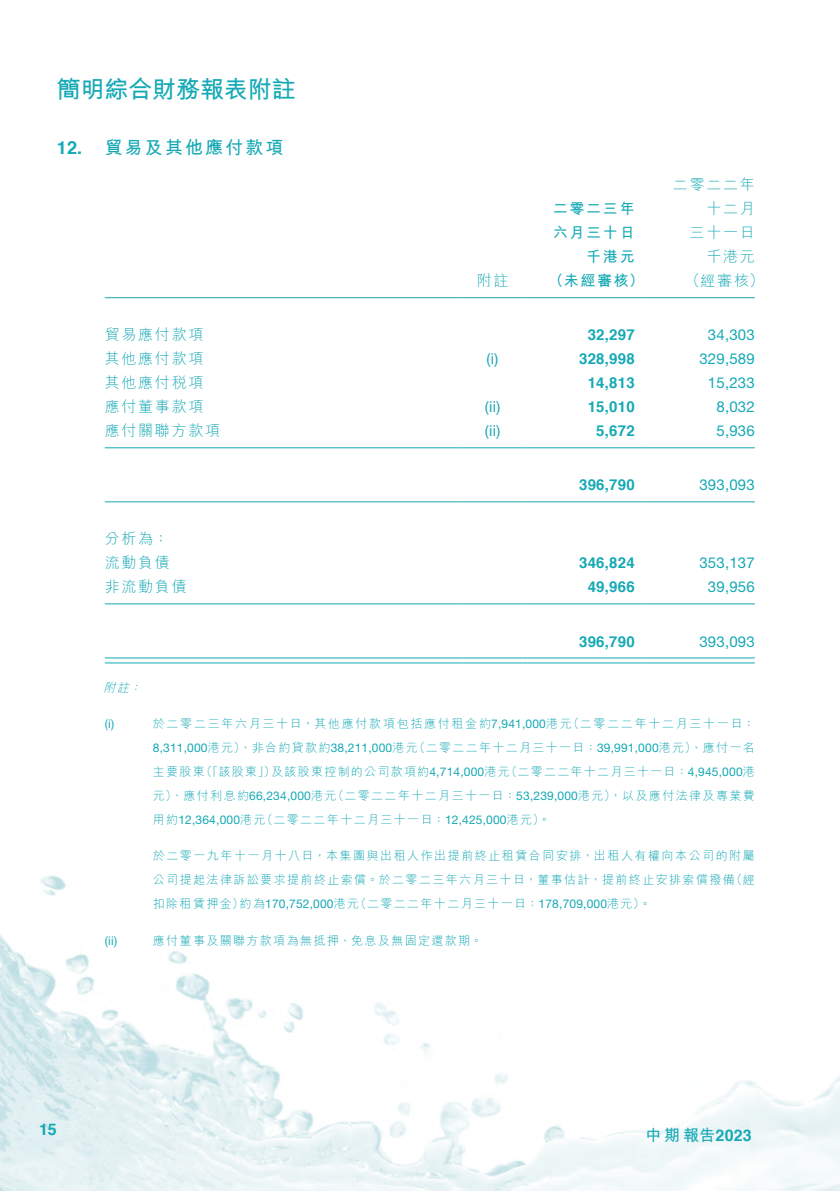
<style>
.page{position:relative;width:840px;height:1191px;background:#fff}
.page>*{position:absolute;margin:0;border:0;box-sizing:border-box;transform-origin:0 0}
.t1{font:700 24px "M Hei HK";letter-spacing:-.005em;color:#15a9b5}
._03_H1{font:700 18px "M Hei HK";letter-spacing:.115em;color:#15a9b5}
.t2{font:700 16px "M Hei HK";color:#15a9b5}
.t3{font:700 16px "Helvetica";color:#15a9b5}
._01_Body_Text{font:700 15px "Helvetica";letter-spacing:.015em;color:#15a9b5}
._01_Body_Text-2{font:15px "Helvetica Neue LT Std";letter-spacing:.015em;color:#15a9b5}
._15_Table_Stub{font:300 15px "M Hei HK";letter-spacing:.115em;color:#15a9b5}
._01_Body_Text-3{font:300 15px "M Hei HK";letter-spacing:.115em;color:#15a9b5}
._01_Body_Text-4{font:700 15px "M Hei HK";letter-spacing:.115em;color:#15a9b5}
._15_Table_Stub-2{font:15px "Helvetica Neue LT Std";color:#15a9b5}
._22____IN2__Note{font:300 12px/24px "M Hei HK";letter-spacing:.115em;color:#15a9b5;text-align:justify}
._27_____P4__Note{font:300 12px/24px "M Hei HK";letter-spacing:.12em;color:#15a9b5;text-align:justify}
._26___P2__Note{font:300 12px "M Hei HK";letter-spacing:.115em;color:#15a9b5}
._26___P2__Note-2{font:12px "Helvetica Neue LT Std";color:#15a9b5}
._26___P2__Note-3{font:italic 300 12px "M Hei HK";color:#15a9b5}
._22____IN2__Note-2{font:12px "Helvetica Neue LT Std";color:#15a9b5}
.s1{font-family:"Helvetica"}
.s2{font-family:"Helvetica Neue LT Std";font-weight:400}
</style>
<div class="page">
<img style="left:0;top:875px;width:839px;height:316px">
<hr style="left:105px;top:297px;width:357px;height:1px;background:#15a9b5">
<hr style="left:462px;top:297px;width:60px;height:1px;background:#15a9b5">
<hr style="left:522px;top:297px;width:120px;height:1px;background:#15a9b5">
<hr style="left:642px;top:297px;width:112px;height:1px;background:#15a9b5">
<hr style="left:105px;top:447px;width:357px;height:1px;background:#15a9b5">
<hr style="left:462px;top:447px;width:60px;height:1px;background:#15a9b5">
<hr style="left:522px;top:447px;width:120px;height:1px;background:#15a9b5">
<hr style="left:642px;top:447px;width:112px;height:1px;background:#15a9b5">
<hr style="left:105px;top:501px;width:357px;height:1px;background:#15a9b5">
<hr style="left:462px;top:501px;width:60px;height:1px;background:#15a9b5">
<hr style="left:522px;top:501px;width:120px;height:1px;background:#15a9b5">
<hr style="left:642px;top:501px;width:112px;height:1px;background:#15a9b5">
<hr style="left:105px;top:603px;width:357px;height:1px;background:#15a9b5">
<hr style="left:462px;top:603px;width:60px;height:1px;background:#15a9b5">
<hr style="left:522px;top:603px;width:120px;height:1px;background:#15a9b5">
<hr style="left:642px;top:603px;width:112px;height:1px;background:#15a9b5">
<hr style="left:105px;top:657px;width:357px;height:1px;background:#15a9b5">
<hr style="left:105px;top:662px;width:357px;height:1px;background:#15a9b5">
<hr style="left:462px;top:657px;width:60px;height:1px;background:#15a9b5">
<hr style="left:462px;top:662px;width:60px;height:1px;background:#15a9b5">
<hr style="left:522px;top:657px;width:120px;height:1px;background:#15a9b5">
<hr style="left:522px;top:662px;width:120px;height:1px;background:#15a9b5">
<hr style="left:642px;top:657px;width:112px;height:1px;background:#15a9b5">
<hr style="left:642px;top:662px;width:112px;height:1px;background:#15a9b5">
<h1 class="t1" style="left:57px;top:72px;width:240px">簡明綜合財務報表附註</h1>
<p class="_03_H1" style="left:57px;top:134px;width:228px"><span class="s1">12.</span> 貿易及其他應付款項</p>
<p class="_01_Body_Text-4" style="left:552px;top:198px;width:83px">二零二三年</p>
<p class="_01_Body_Text-4" style="left:552px;top:222px;width:83px">六月三十日</p>
<p class="_01_Body_Text-3" style="left:672px;top:177px;width:83px">二零二二年</p>
<p class="_01_Body_Text-3" style="left:706px;top:201px;width:50px">十二月</p>
<p class="_01_Body_Text-3" style="left:689px;top:225px;width:67px">三十一日</p>
<p class="_01_Body_Text-4" style="left:586px;top:246px;width:50px">千港元</p>
<p class="_01_Body_Text-3" style="left:706px;top:249px;width:50px">千港元</p>
<p class="_15_Table_Stub" style="left:476px;top:273px;width:33px">附註</p>
<p class="_01_Body_Text-4" style="left:548px;top:270px;width:97px">（未經審核）</p>
<p class="_01_Body_Text-3" style="left:685px;top:273px;width:80px">（經審核）</p>
<p class="_15_Table_Stub" style="left:105px;top:327px;width:100px">貿易應付款項</p>
<p class="_01_Body_Text" style="left:587px;top:323px;width:48px">32,297</p>
<p class="_01_Body_Text-2" style="left:707px;top:326px;width:48px">34,303</p>
<p class="_15_Table_Stub" style="left:105px;top:351px;width:100px">其他應付款項</p>
<p class="_15_Table_Stub-2" style="left:486px;top:350px;width:13px">(i)</p>
<p class="_01_Body_Text" style="left:579px;top:347px;width:57px">328,998</p>
<p class="_01_Body_Text-2" style="left:699px;top:350px;width:57px">329,589</p>
<p class="_15_Table_Stub" style="left:105px;top:375px;width:100px">其他應付稅項</p>
<p class="_01_Body_Text" style="left:587px;top:371px;width:48px">14,813</p>
<p class="_01_Body_Text-2" style="left:707px;top:374px;width:48px">15,233</p>
<p class="_15_Table_Stub" style="left:105px;top:399px;width:100px">應付董事款項</p>
<p class="_15_Table_Stub-2" style="left:484px;top:398px;width:17px">(ii)</p>
<p class="_01_Body_Text" style="left:587px;top:395px;width:48px">15,010</p>
<p class="_01_Body_Text-2" style="left:716px;top:398px;width:40px">8,032</p>
<p class="_15_Table_Stub" style="left:105px;top:423px;width:117px">應付關聯方款項</p>
<p class="_15_Table_Stub-2" style="left:484px;top:422px;width:17px">(ii)</p>
<p class="_01_Body_Text" style="left:596px;top:419px;width:40px">5,672</p>
<p class="_01_Body_Text-2" style="left:716px;top:422px;width:40px">5,936</p>
<p class="_01_Body_Text" style="left:579px;top:473px;width:57px">396,790</p>
<p class="_01_Body_Text-2" style="left:699px;top:476px;width:57px">393,093</p>
<p class="_15_Table_Stub" style="left:105px;top:531px;width:65px">分析為：</p>
<p class="_15_Table_Stub" style="left:105px;top:555px;width:67px">流動負債</p>
<p class="_01_Body_Text" style="left:579px;top:551px;width:57px">346,824</p>
<p class="_01_Body_Text-2" style="left:699px;top:554px;width:57px">353,137</p>
<p class="_15_Table_Stub" style="left:105px;top:579px;width:83px">非流動負債</p>
<p class="_01_Body_Text" style="left:587px;top:575px;width:48px">49,966</p>
<p class="_01_Body_Text-2" style="left:707px;top:578px;width:48px">39,956</p>
<p class="_01_Body_Text" style="left:579px;top:629px;width:57px">396,790</p>
<p class="_01_Body_Text-2" style="left:699px;top:632px;width:57px">393,093</p>
<p class="_26___P2__Note-3" style="left:103px;top:682px;width:42px">附註：</p>
<p class="_22____IN2__Note-2" style="left:105px;top:717px;width:11px">(i)</p>
<p class="_22____IN2__Note" style="left:153px;top:712px;width:603px">於二零二三年六月三十日，其他應付款項包括應付租金約<span class="s2">7,941,000</span>港元（二零二二年十二月三十一日：<span class="s2">8,311,000</span>港元）、非合約貸款約<span class="s2">38,211,000</span>港元（二零二二年十二月三十一日：<span class="s2">39,991,000</span>港元）、應付一名主要股東（「該股東」）及該股東控制的公司款項約<span class="s2">4,714,000</span>港元（二零二二年十二月三十一日：<span class="s2">4,945,000</span>港元）、應付利息約<span class="s2">66,234,000</span>港元（二零二二年十二月三十一日：<span class="s2">53,239,000</span>港元），以及應付法律及專業費用約<span class="s2">12,364,000</span>港元（二零二二年十二月三十一日：<span class="s2">12,425,000</span>港元）。</p>
<p class="_27_____P4__Note" style="left:153px;top:844px;width:603px">於二零一九年十一月十八日，本集團與出租人作出提前終止租賃合同安排，出租人有權向本公司的附屬公司提起法律訴訟要求提前終止索償。於二零二三年六月三十日，董事估計，提前終止安排索償撥備（經扣除租賃押金）約為<span class="s2">170,752,000</span>港元（二零二二年十二月三十一日：<span class="s2">178,709,000</span>港元）。</p>
<p class="_26___P2__Note-2" style="left:105px;top:933px;width:14px">(ii)</p>
<p class="_26___P2__Note" style="left:153px;top:934px;width:331px">應付董事及關聯方款項為無抵押、免息及無固定還款期。</p>
<h3 class="t3" style="left:39px;top:1116px;width:19px">15</h3>
<h3 class="t2" style="left:645px;top:1123px;width:108px">中期報告<span class="s1">2023</span></h3>
</div>
